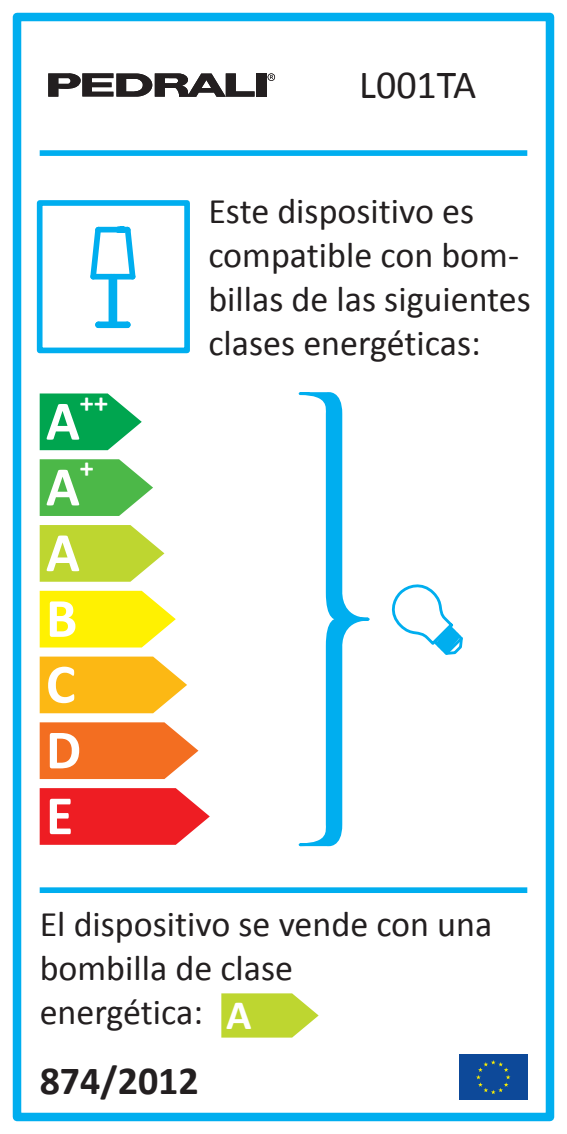
<style>
.page{position:relative;width:567px;height:1134px;background:#fff}
.page>*{position:absolute;margin:0;border:0;box-sizing:border-box;transform-origin:0 0}
.t1{font:700 56px/65.6px "Calibri";color:#fff;text-align:justify}
.t2{font:700 40px "Calibri";color:#231f20}
.t3{font:40px "Calibri";color:#231f20}
.t4{font:36px/44px "Calibri";color:#231f20}
.t5{font:700 28px "Calibri";color:#fff}
.s1{font-weight:700;font-size:42px;color:#fff}
</style>
<div class="page">
<div style="left:13px;top:13px;width:541px;height:1108px;border:9px solid #00aeef"></div>
<div style="left:40px;top:150px;width:487px;height:6px;background:#00aeef"></div>
<div style="left:40px;top:887px;width:487px;height:6px;background:#00aeef"></div>
<div style="left:459px;top:1054px;width:68px;height:46px;background:#0d4999"></div>
<svg style="left:476px;top:1060px;width:34px;height:34px"></svg>
<svg style="left:268px;top:73px;width:7px;height:8px"></svg>
<div style="left:256px;top:73px;width:10px;height:24px;background:#231f20"></div>
<svg style="left:48px;top:73px;width:207px;height:24px"></svg>
<svg style="left:40px;top:393px;width:102px;height:57px"></svg>
<svg style="left:40px;top:459px;width:113px;height:57px;background:#67c264"></svg>
<svg style="left:40px;top:525px;width:124px;height:57px;background:#c6db4c"></svg>
<svg style="left:40px;top:591px;width:136px;height:56px;background:#fff220"></svg>
<svg style="left:40px;top:657px;width:147px;height:56px;background:#fcc02e"></svg>
<svg style="left:40px;top:722px;width:158px;height:57px;background:#f47d38"></svg>
<svg style="left:40px;top:788px;width:170px;height:57px;background:#ef3439"></svg>
<svg style="left:391px;top:584px;width:72px;height:71px"></svg>
<svg style="left:298px;top:392px;width:72px;height:455px"></svg>
<div style="left:37px;top:200px;width:153px;height:153px;border:6px solid #00aeef"></div>
<div style="left:98px;top:322px;width:29px;height:6px;background:#00aeef"></div>
<div style="left:98px;top:321px;width:29px;height:6px;background:#00aeef"></div>
<div style="left:98px;top:227px;width:29px;height:5px;background:#00aeef"></div>
<div style="left:93px;top:274px;width:40px;height:5px;background:#00aeef"></div>
<div style="left:109px;top:277px;width:5px;height:47px;background:#00aeef"></div>
<div style="left:112px;top:277px;width:5px;height:47px;background:#00aeef"></div>
<svg style="left:95px;top:321px;width:11px;height:8px"></svg>
<svg style="left:120px;top:321px;width:11px;height:8px"></svg>
<svg style="left:90px;top:226px;width:14px;height:54px"></svg>
<svg style="left:115px;top:226px;width:21px;height:57px"></svg>
<svg style="left:221px;top:993px;width:98px;height:44px;background:#c7dc4e"></svg>
<p class="t3" style="left:359px;top:68px;width:119px">L001TA</p>
<p class="t5" style="left:80px;top:390px;width:30px">++</p>
<h1 class="t1" style="left:46px;top:393px;width:35px">A</h1>
<p class="t5" style="left:80px;top:456px;width:15px">+</p>
<h1 class="t1" style="left:46px;top:458px;width:37px">A A B C D E</h1>
<p class="t4" style="left:208px;top:192px;width:324px">Este dispositivo es compatible con bom&shy;billas de las siguientes clases energéticas:</p>
<p class="t4" style="left:40px;top:905px;width:454px">El dispositivo se vende con una bombilla de clase<br>energética: <span class="s1">A</span></p>
<p class="t2" style="left:40px;top:1064px;width:161px">874/2012</p>
</div>
